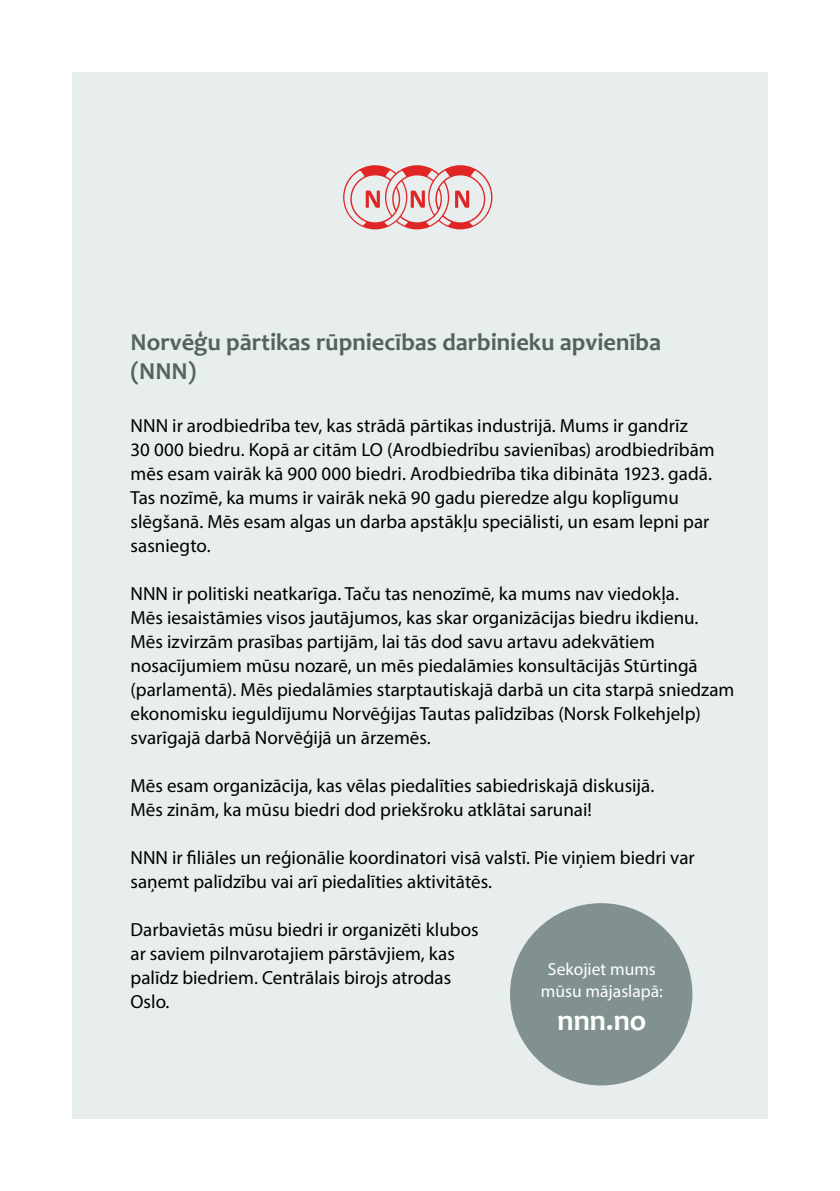
<style>
.page{position:relative;width:840px;height:1191px;background:#fff}
.page>*{position:absolute;margin:0;border:0;box-sizing:border-box;transform-origin:0 0}
.t1{font:700 29.6px "Candara";color:#fff}
.t2{font:700 24.4px/29.2px "Candara";color:#51625f}
.t3{font:19px/24px "Myriad Pro";color:#000}
.t4{font:17.6px/22.2px "Myriad Pro";color:#fff;text-align:center}
</style>
<div class="page">
<div style="left:72px;top:72px;width:695px;height:1047px;background:#e8eded"></div>
<div style="left:509px;top:903px;width:183px;height:182px;background:#809190;border-radius:50%"></div>
<svg style="left:343px;top:165px;width:149px;height:64px"></svg>
<p class="t2" style="left:130px;top:327px;width:531px">Norvēģu pārtikas rūpniecības darbinieku apvienība (NNN)</p>
<p class="t3" style="left:130px;top:413px;width:585px">NNN ir arodbiedrība tev, kas strādā pārtikas industrijā. Mums ir gandrīz<br>30 000 biedru. Kopā ar citām LO (Arodbiedrību savienības) arodbiedrībām mēs esam vairāk kā 900 000 biedri. Arodbiedrība tika dibināta 1923. gadā.<br>Tas nozīmē, ka mums ir vairāk nekā 90 gadu pieredze algu koplīgumu slēgšanā. Mēs esam algas un darba apstākļu speciālisti, un esam lepni par sasniegto.</p>
<p class="t3" style="left:130px;top:581px;width:605px">NNN ir politiski neatkarīga. Taču tas nenozīmē, ka mums nav viedokļa.<br>Mēs iesaistāmies visos jautājumos, kas skar organizācijas biedru ikdienu.<br>Mēs izvirzām prasības partijām, lai tās dod savu artavu adekvātiem nosacījumiem mūsu nozarē, un mēs piedalāmies konsultācijās Stūrtingā (parlamentā). Mēs piedalāmies starptautiskajā darbā un cita starpā sniedzam ekonomisku ieguldījumu Norvēģijas Tautas palīdzības (Norsk Folkehjelp) svarīgajā darbā Norvēģijā un ārzemēs.</p>
<p class="t3" style="left:130px;top:773px;width:525px">Mēs esam organizācija, kas vēlas piedalīties sabiedriskajā diskusijā.<br>Mēs zinām, ka mūsu biedri dod priekšroku atklātai sarunai!</p>
<p class="t3" style="left:130px;top:845px;width:565px">NNN ir filiāles un reģionālie koordinatori visā valstī. Pie viņiem biedri var saņemt palīdzību vai arī piedalīties aktivitātēs.</p>
<p class="t3" style="left:130px;top:917px;width:349px">Darbavietās mūsu biedri ir organizēti klubos ar saviem pilnvarotajiem pārstāvjiem, kas palīdz biedriem. Centrālais birojs atrodas Oslo.</p>
<p class="t4" style="left:540px;top:957px;width:123px">Sekojiet mums mūsu mājaslapā:</p>
<h1 class="t1" style="left:557px;top:1002px;width:90px">nnn.no</h1>
</div>
